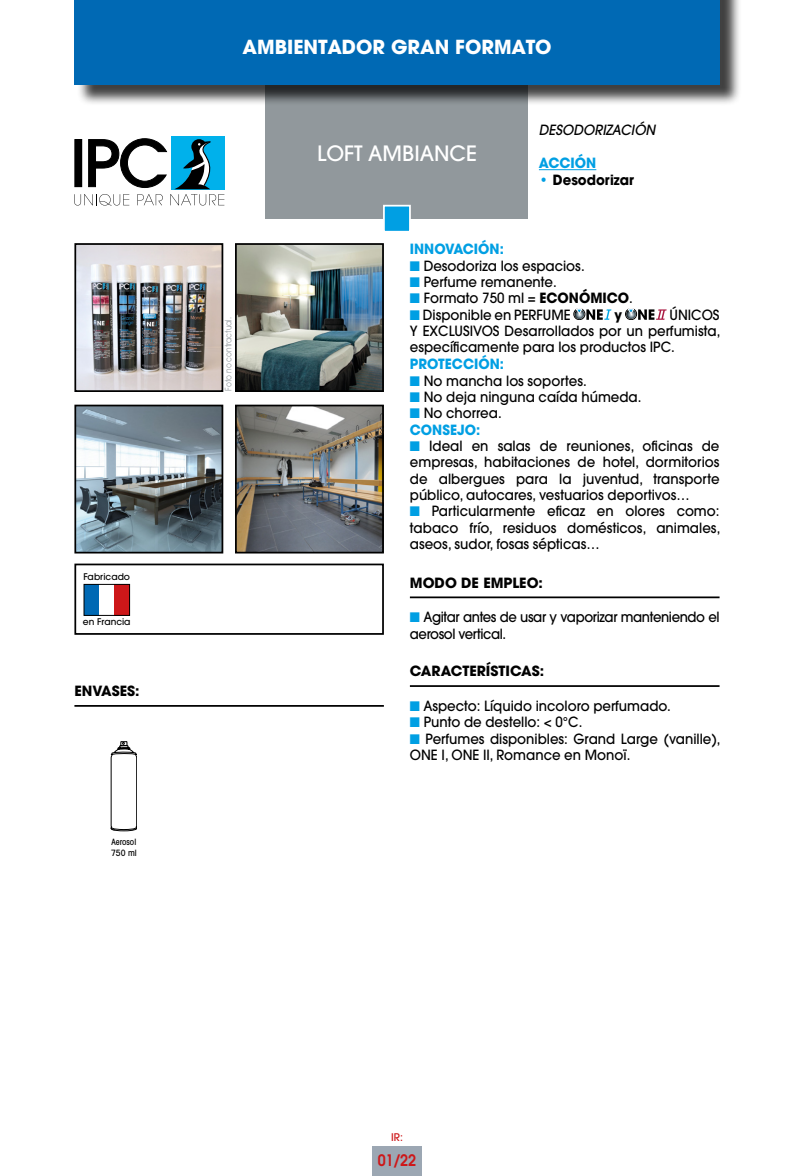
<style>
.page{position:relative;width:794px;height:1176px;background:#fff}
.page>*{position:absolute;margin:0;border:0;box-sizing:border-box;transform-origin:0 0}
.t1{font:500 21px "Avant Garde";color:#fff}
.t2{font:700 19.25px "Avant Garde";color:#fff}
.t3{font:600 15.75px "Avant Garde";color:#cd1719;scale:.9 1}
.t4{font:500 14px/16.3px "Avant Garde";color:#000;text-align:justify;scale:.95 1}
.t5{font:500 14px/16.3px "Avant Garde";letter-spacing:-.03em;color:#000;scale:.94 1}
.t6{font:700 14px "Avant Garde";color:#000}
.t7{font:700 14px "Avant Garde";color:#009fe3;scale:.95 1}
.t8{font:italic 500 14px "Avant Garde";color:#000;scale:.95 1}
.t9{font:700 14px "Avant Garde";color:#000;scale:.95 1}
.t10{font:500 10.5px "Avant Garde";color:#cd1719}
.t11{font:500 9.1px "Avant Garde";color:#000}
.t12{font:8.75px "Avant Garde";color:#91989c;scale:.85 1}
.t13{font:500 condensed 8.75px "Avant Garde";color:#000}
.s1{color:#009fe3}
.s2{font-weight:700}
</style>
<div class="page">
<div style="left:74px;top:563px;width:310px;height:72px;border:2px solid #000"></div>
<div style="left:266px;top:79px;width:262px;height:140px;background:#91989c"></div>
<div style="left:77px;top:0;width:664px;height:106px;background:#000;opacity:.75"></div>
<div style="left:74px;top:0;width:645px;height:84px;background:#0069b4"></div>
<div style="left:372px;top:1146px;width:50px;height:30px;background:#9ca7b3"></div>
<div style="left:171px;top:136px;width:53px;height:53px;background:#00b1eb"></div>
<svg style="left:74px;top:138px;width:150px;height:67px"></svg>
<div style="left:383px;top:205px;width:28px;height:28px;background:#009fe3;border:2px solid #fff"></div>
<hr style="left:74px;top:705px;width:310px;height:2px;background:#000">
<hr style="left:410px;top:596px;width:309px;height:2px;background:#000">
<hr style="left:410px;top:685px;width:309px;height:2px;background:#000">
<div style="left:573px;top:308px;width:12px;height:12px;border:1px solid #000;border-radius:50%"></div>
<svg style="left:574px;top:308px;width:37px;height:12px"></svg>
<div style="left:625px;top:308px;width:12px;height:12px;border:1px solid #000;border-radius:50%"></div>
<svg style="left:626px;top:308px;width:40px;height:12px"></svg>
<hr style="left:539px;top:169px;width:57px;height:1px;background:#009fe3">
<div style="left:84px;top:584px;width:15px;height:31px;background:#0069b4"></div>
<div style="left:114px;top:584px;width:16px;height:31px;background:#cd1719"></div>
<div style="left:84px;top:584px;width:46px;height:32px;border:1px solid #000"></div>
<svg style="left:111px;top:741px;width:26px;height:90px"></svg>
<img style="left:77px;top:246px;width:143px;height:143px">
<div style="left:74px;top:243px;width:149px;height:149px;border:2px solid #000"></div>
<img style="left:77px;top:408px;width:143px;height:142px">
<div style="left:74px;top:405px;width:149px;height:148px;border:2px solid #000"></div>
<img style="left:238px;top:246px;width:143px;height:143px">
<div style="left:235px;top:243px;width:149px;height:149px;border:2px solid #000"></div>
<img style="left:238px;top:408px;width:143px;height:142px">
<div style="left:235px;top:405px;width:149px;height:148px;border:2px solid #000"></div>
<p class="t11" style="left:83px;top:571px;width:48px">Fabricado</p>
<p class="t11" style="left:83px;top:616px;width:49px">en Francia</p>
<p class="t6" style="left:74px;top:682px;width:67px">ENVASES:</p>
<p class="t13" style="left:111px;top:836px;width:26px">Aerosol</p>
<p class="t13" style="left:111px;top:847px;width:27px">750 ml</p>
<p class="t2" style="left:242px;top:35px;width:310px">AMBIENTADOR GRAN FORMATO</p>
<p class="t12" style="left:223px;top:391px;width:88px;rotate:-90deg">Foto no contractual.</p>
<p class="t1" style="left:317px;top:140px;width:161px">LOFT AMBIANCE</p>
<p class="t8" style="left:539px;top:121px;width:124px">DESODORIZACIÓN</p>
<p class="t7" style="left:539px;top:154px;width:62px">ACCIÓN</p>
<p class="t9" style="left:539px;top:171px;width:102px"><span class="s1">•</span> Desodorizar</p>
<p class="t7" style="left:410px;top:240px;width:100px">INNOVACIÓN:</p>
<p class="t4" style="left:410px;top:257px;width:186px"><span class="s1">■</span> Desodoriza los espacios.</p>
<p class="t4" style="left:410px;top:274px;width:156px"><span class="s1">■</span> Perfume remanente.</p>
<p class="t4" style="left:410px;top:290px;width:236px"><span class="s1">■</span> Formato 750 ml = <span class="s2">ECONÓMICO</span>.</p>
<p class="t4" style="left:410px;top:307px;width:171px"><span class="s1">■</span> Disponible en PERFUME</p>
<p class="t9" style="left:614px;top:306px;width:10px">y</p>
<p class="t4" style="left:410px;top:307px;width:328px;text-indent:259px">ÚNICOS Y EXCLUSIVOS Desarrollados por un perfumista, específicamente para los productos IPC.</p>
<p class="t7" style="left:410px;top:355px;width:101px">PROTECCIÓN:</p>
<p class="t4" style="left:410px;top:372px;width:188px"><span class="s1">■</span> No mancha los soportes.</p>
<p class="t4" style="left:410px;top:388px;width:245px"><span class="s1">■</span> No deja ninguna caída húmeda.</p>
<p class="t4" style="left:410px;top:405px;width:98px"><span class="s1">■</span> No chorrea.</p>
<p class="t7" style="left:410px;top:421px;width:76px">CONSEJO:</p>
<p class="t4" style="left:410px;top:438px;width:327px"><span class="s1">■</span> Ideal en salas de reuniones, oficinas de empresas, habitaciones de hotel, dormitorios de albergues para la juventud, transporte público, autocares, vestuarios deportivos…</p>
<p class="t4" style="left:410px;top:503px;width:328px"><span class="s1">■</span> Particularmente eficaz en olores como: tabaco frío, residuos domésticos, animales, aseos, sudor, fosas sépticas…</p>
<p class="t6" style="left:410px;top:573px;width:135px">MODO DE EMPLEO:</p>
<p class="t5" style="left:410px;top:609px;width:331px"><span class="s1">■</span> Agitar antes de usar y vaporizar manteniendo el aerosol vertical.</p>
<p class="t6" style="left:410px;top:662px;width:136px">CARACTERÍSTICAS:</p>
<p class="t4" style="left:410px;top:698px;width:276px"><span class="s1">■</span> Aspecto: Líquido incoloro perfumado.</p>
<p class="t4" style="left:410px;top:714px;width:183px"><span class="s1">■</span> Punto de destello: &lt; 0°C.</p>
<p class="t4" style="left:410px;top:730px;width:328px"><span class="s1">■</span> Perfumes disponibles: Grand Large (vanille),<br>ONE I, ONE II, Romance en Monoï.</p>
<p class="t10" style="left:391px;top:1131px;width:13px">IR:</p>
<p class="t3" style="left:378px;top:1150px;width:44px">01/22</p>
</div>
